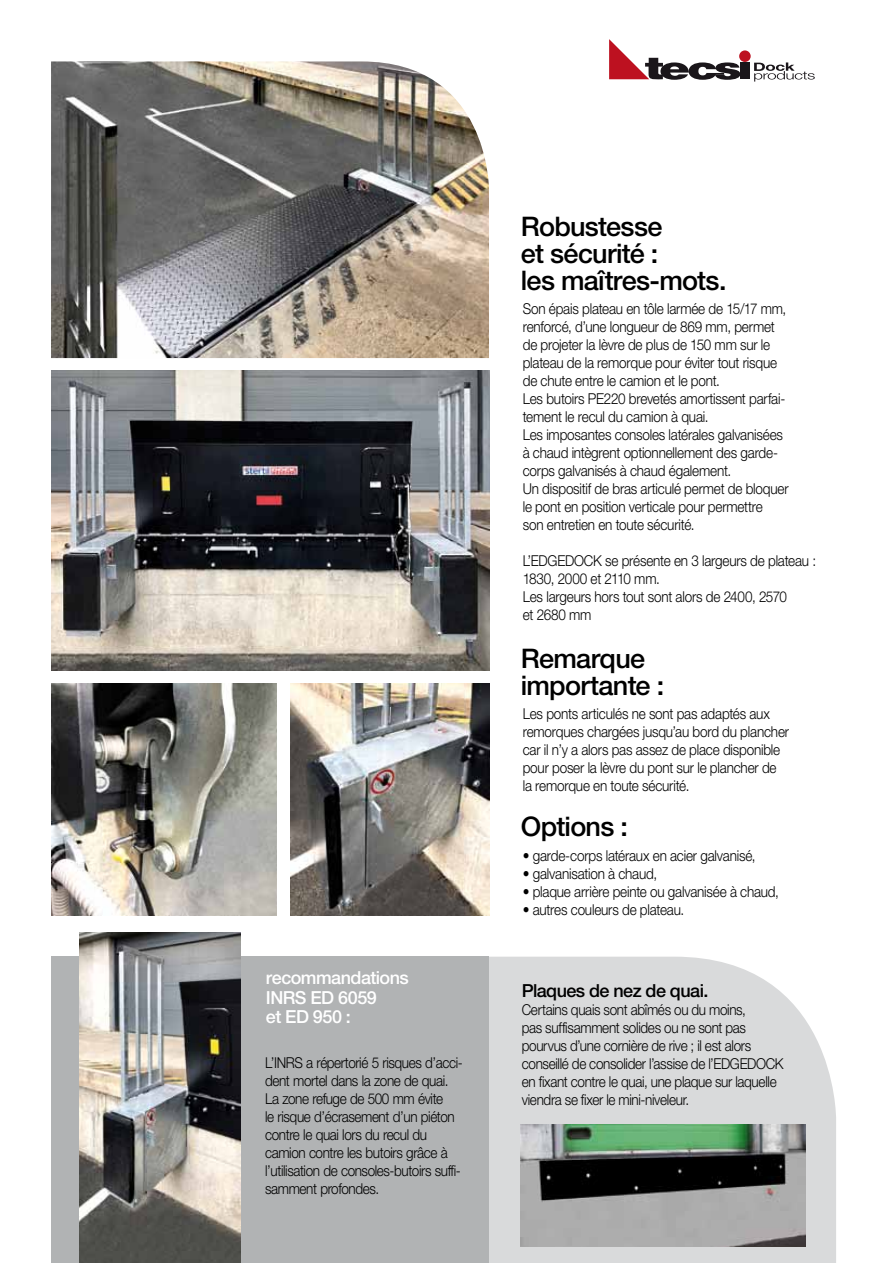
<style>
.page{position:relative;width:893px;height:1263px;background:#fff}
.page>*{position:absolute;margin:0;border:0;box-sizing:border-box;transform-origin:0 0}
.t1{font:500 27px/27px "Helvetica Neue";letter-spacing:-.025em;color:#000}
.t2{font:500 18px/19.5px "Helvetica Neue";letter-spacing:-.03em;color:#fff}
.t3{font:500 18px "Helvetica Neue";letter-spacing:-.03em;color:#000}
.t4{font:300 15px/18px "Helvetica Neue";letter-spacing:-.015em;color:#000;scale:.9 1}
</style>
<div class="page">
<div style="left:51px;top:956px;width:438px;height:307px;background:#b1b3b4"></div>
<div style="left:740px;top:63px;width:10px;height:16px;background:#1a161a"></div>
<svg style="left:609px;top:39px;width:131px;height:41px"></svg>
<div style="left:739px;top:50px;width:12px;height:12px;background:#bd1120;border-radius:50%"></div>
<svg style="left:754px;top:62px;width:61px;height:20px"></svg>
<svg style="left:489px;top:957px;width:347px;height:306px;background:#dbdcdd"></svg>
<img style="left:521px;top:1124px;width:285px;height:123px">
<img style="left:80px;top:932px;width:160px;height:331px">
<img style="left:51px;top:371px;width:438px;height:300px">
<img style="left:51px;top:683px;width:225px;height:232px">
<img style="left:51px;top:61px;width:438px;height:297px">
<img style="left:291px;top:683px;width:198px;height:232px">
<p class="t2" style="left:266px;top:968px;width:144px">recommandations<br>INRS ED 6059<br>et ED 950 :</p>
<p class="t4" style="left:265px;top:1053px;width:221px">L’INRS a répertorié 5 risques d’acci&shy;dent mortel dans la zone de quai.<br>La zone refuge de 500 mm évite<br>le risque d’écrasement d’un piéton contre le quai lors du recul du camion contre les butoirs grâce à l’utilisation de consoles-butoirs suffi&shy;samment profondes.</p>
<h1 class="t1" style="left:521px;top:212px;width:207px">Robustesse<br>et sécurité :<br>les maîtres-mots.</h1>
<p class="t4" style="left:523px;top:299px;width:297px">Son épais plateau en tôle larmée de 15/17 mm, renforcé, d’une longueur de 869 mm, permet de projeter la lèvre de plus de 150 mm sur le plateau de la remorque pour éviter tout risque de chute entre le camion et le pont.<br>Les butoirs PE220 brevetés amortissent parfai&shy;tement le recul du camion à quai.<br>Les imposantes consoles latérales galvanisées à chaud intègrent optionnellement des garde&shy;corps galvanisés à chaud également.<br>Un dispositif de bras articulé permet de bloquer le pont en position verticale pour permettre<br>son entretien en toute sécurité.</p>
<p class="t4" style="left:523px;top:551px;width:327px">L’EDGEDOCK se présente en 3 largeurs de plateau :<br>1830, 2000 et 2110 mm.<br>Les largeurs hors tout sont alors de 2400, 2570<br>et 2680 mm</p>
<h1 class="t1" style="left:521px;top:645px;width:145px">Remarque importante :</h1>
<p class="t4" style="left:523px;top:704px;width:298px">Les ponts articulés ne sont pas adaptés aux remorques chargées jusqu’au bord du plancher car il n’y a alors pas assez de place disponible pour poser la lèvre du pont sur le plancher de la remorque en toute sécurité.</p>
<h1 class="t1" style="left:521px;top:813px;width:109px">Options :</h1>
<p class="t4" style="left:523px;top:846px;width:260px">• garde-corps latéraux en acier galvanisé,</p>
<p class="t4" style="left:523px;top:864px;width:151px">• galvanisation à chaud,</p>
<p class="t4" style="left:523px;top:882px;width:286px">• plaque arrière peinte ou galvanisée à chaud,</p>
<p class="t4" style="left:523px;top:900px;width:181px">• autres couleurs de plateau.</p>
<p class="t3" style="left:522px;top:980px;width:188px">Plaques de nez de quai.</p>
<p class="t4" style="left:522px;top:1000px;width:285px">Certains quais sont abîmés ou du moins,<br>pas suffisamment solides ou ne sont pas pourvus d’une cornière de rive ; il est alors conseillé de consolider l’assise de l’Edgedock<br>en fixant contre le quai, une plaque sur laquelle viendra se fixer le mini-niveleur.</p>
</div>
